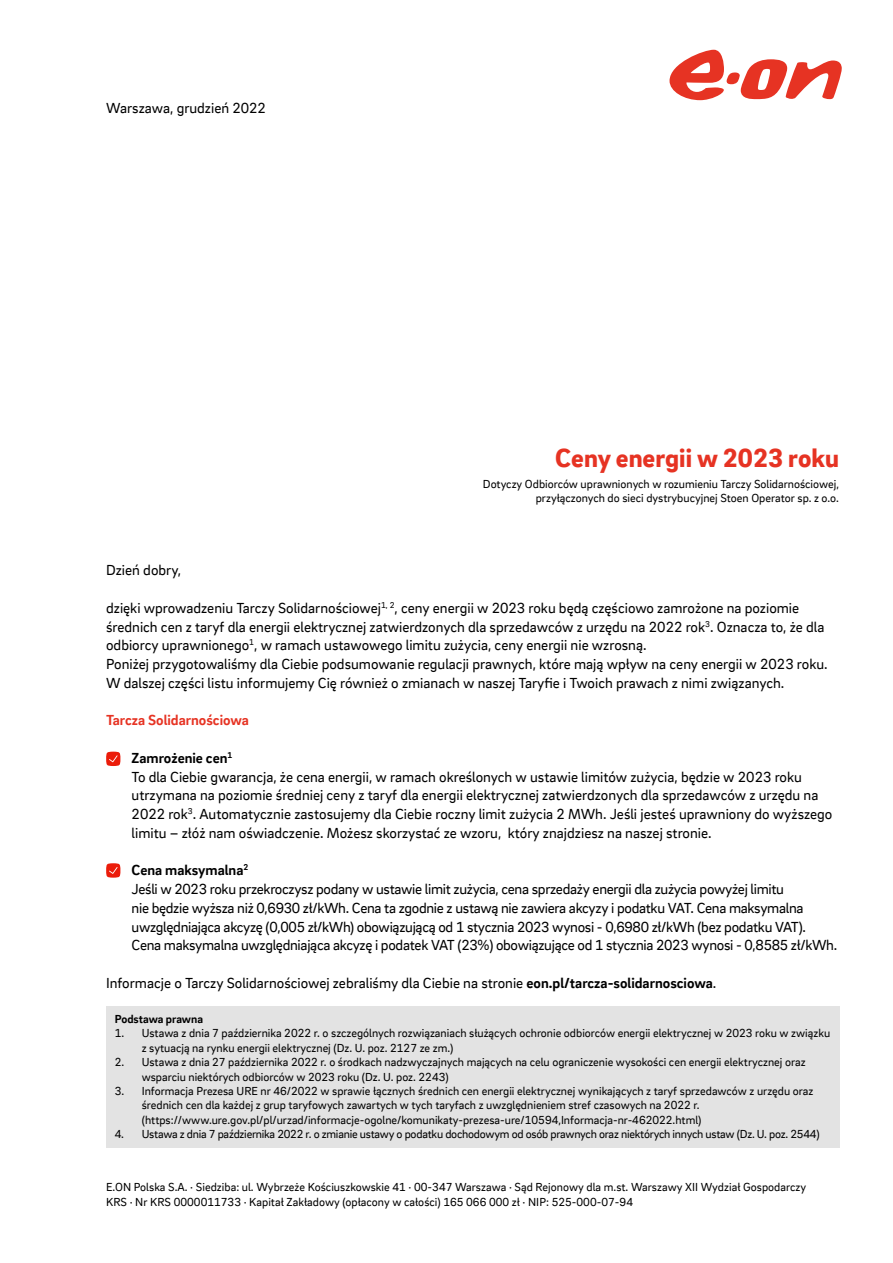
<style>
.page{position:relative;width:893px;height:1263px;background:#fff}
.page>*{position:absolute;margin:0;border:0;box-sizing:border-box;transform-origin:0 0}
.t1{font:900 27px "EON Brix Sans";color:#e63323}
.t2{font:15px/18.8px "EON Brix Sans";color:#000}
.t3{font:15px/18.8px "EON Brix Sans";letter-spacing:-.02em;color:#000}
.t4{font:700 15px "EON Brix Sans";color:#e63323}
.t5{font:12px/14.4px "EON Brix Sans";color:#000}
.t6{font:12px "EON Brix Sans";letter-spacing:-.02em;color:#000}
.t7{font:700 12px "EON Brix Sans";color:#000}
.s1{font-weight:700}
</style>
<div class="page">
<svg style="left:669px;top:50px;width:173px;height:50px"></svg>
<div style="left:106px;top:1006px;width:733px;height:142px;background:#e3e3e3"></div>
<svg style="left:106px;top:752px;width:15px;height:14px"></svg>
<svg style="left:106px;top:863px;width:15px;height:15px"></svg>
<p class="t2" style="left:106px;top:98px;width:161px">Warszawa, grudzień 2022</p>
<h1 class="t1" style="left:555px;top:440px;width:285px">Ceny energii w 2023 roku</h1>
<p class="t5" style="left:483px;top:476px;width:358px;text-align:right">Dotyczy Odbiorców uprawnionych w rozumieniu Tarczy Solidarnościowej, przyłączonych do sieci dystrybucyjnej Stoen Operator sp. z o.o.</p>
<p class="t2" style="left:106px;top:560px;width:77px">Dzień dobry,</p>
<p class="t2" style="left:106px;top:598px;width:723px">dzięki wprowadzeniu Tarczy Solidarnościowej<sup>1,</sup> <sup>2</sup>, ceny energii w 2023 roku będą częściowo zamrożone na poziomie średnich cen z taryf dla energii elektrycznej zatwierdzonych dla sprzedawców z urzędu na 2022 rok<sup>3</sup>. Oznacza to, że dla odbiorcy uprawnionego<sup>1</sup>, w ramach ustawowego limitu zużycia, ceny energii nie wzrosną.<br>Poniżej przygotowaliśmy dla Ciebie podsumowanie regulacji prawnych, które mają wpływ na ceny energii w 2023 roku.<br>W dalszej części listu informujemy Cię również o zmianach w naszej Taryfie i Twoich prawach z nimi związanych.</p>
<p class="t4" style="left:106px;top:710px;width:144px">Tarcza Solidarnościowa</p>
<p class="t2" style="left:132px;top:748px;width:702px"><span class="s1">Zamrożenie cen</span><sup>1<br></sup>To dla Ciebie gwarancja, że cena energii, w ramach określonych w ustawie limitów zużycia, będzie w 2023 roku utrzymana na poziomie średniej ceny z taryf dla energii elektrycznej zatwierdzonych dla sprzedawców z urzędu na 2022 rok<sup>3</sup>. Automatycznie zastosujemy dla Ciebie roczny limit zużycia 2 MWh. Jeśli jesteś uprawniony do wyższego limitu – złóż nam oświadczenie. Możesz skorzystać ze wzoru, który znajdziesz na naszej stronie.</p>
<p class="t3" style="left:132px;top:860px;width:707px"><span class="s1">Cena maksymalna</span><sup>2<br></sup>Jeśli w 2023 roku przekroczysz podany w ustawie limit zużycia, cena sprzedaży energii dla zużycia powyżej limitu<br>nie będzie wyższa niż 0,6930 zł/kWh. Cena ta zgodnie z ustawą nie zawiera akcyzy i podatku VAT. Cena maksymalna uwzględniająca akcyzę (0,005 zł/kWh) obowiązującą od 1 stycznia 2023 wynosi - 0,6980 zł/kWh (bez podatku VAT).<br>Cena maksymalna uwzględniająca akcyzę i podatek VAT (23%) obowiązujące od 1 stycznia 2023 wynosi - 0,8585 zł/kWh.</p>
<p class="t2" style="left:106px;top:973px;width:612px">Informacje o Tarczy Solidarnościowej zebraliśmy dla Ciebie na stronie <span class="s1">eon.pl/tarcza-solidarnosciowa</span>.</p>
<p class="t7" style="left:115px;top:1011px;width:90px">Podstawa prawna</p>
<p class="t5" style="left:142px;top:1026px;width:690px;text-indent:-27px">1. Ustawa z dnia 7 października 2022 r. o szczególnych rozwiązaniach służących ochronie odbiorców energii elektrycznej w 2023 roku w związku z sytuacją na rynku energii elektrycznej (Dz. U. poz. 2127 ze zm.)</p>
<p class="t5" style="left:142px;top:1054px;width:665px;text-indent:-27px">2. Ustawa z dnia 27 października 2022 r. o środkach nadzwyczajnych mających na celu ograniczenie wysokości cen energii elektrycznej oraz wsparciu niektórych odbiorców w 2023 roku (Dz. U. poz. 2243)</p>
<p class="t5" style="left:142px;top:1083px;width:673px;text-indent:-27px">3. Informacja Prezesa URE nr 46/2022 w sprawie łącznych średnich cen energii elektrycznej wynikających z taryf sprzedawców z urzędu oraz średnich cen dla każdej z grup taryfowych zawartych w tych taryfach z uwzględnieniem stref czasowych na 2022 r. (https://www.ure.gov.pl/pl/urzad/informacje-ogolne/komunikaty-prezesa-ure/10594,Informacja-nr-462022.html)</p>
<p class="t6" style="left:115px;top:1126px;width:706px">4. Ustawa z dnia 7 października 2022 r. o zmianie ustawy o podatku dochodowym od osób prawnych oraz niektórych innych ustaw (Dz. U. poz. 2544)</p>
<p class="t5" style="left:106px;top:1179px;width:702px;line-height:15px">E.ON Polska S.A. · Siedziba: ul. Wybrzeże Kościuszkowskie 41 · 00-347 Warszawa · Sąd Rejonowy dla m.st. Warszawy XII Wydział Gospodarczy<br>KRS · Nr KRS 0000011733 · Kapitał Zakładowy (opłacony w całości) 165 066 000 zł · NIP: 525-000-07-94</p>
</div>
